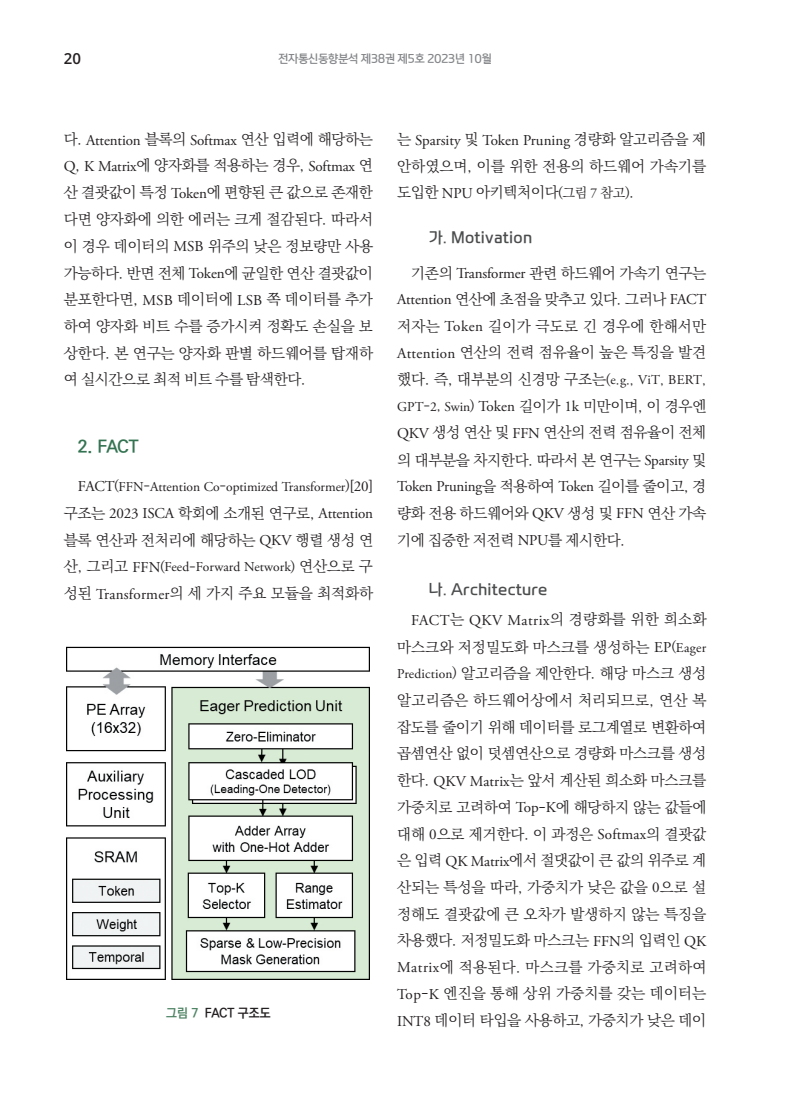
<style>
.page{position:relative;width:800px;height:1106px;background:#fff}
.page>*{position:absolute;margin:0;border:0;box-sizing:border-box;transform-origin:0 0}
._1{font:17.25px "Ko Pub World Dotum PB";color:#347352}
._2단본문{font:15px/26.7px "Ko Pub World Batang PL";letter-spacing:-.02em;color:#231f20;text-align:justify}
.t1{font:600 15px "Open Sans";color:#231f20}
.가{font:14.7px "paybooc OTF Bold";letter-spacing:.02em;color:#4b4c4d}
._2단본문-2{font:13.5px "Adobe Garamond Pro";letter-spacing:-.005em;color:#231f20}
.캡션{font:12.75px "Ko Pub World Dotum PB";color:#231f20}
.t2{font:10.95px "paybooc OTF Bold";color:#848689}
.s1{font-family:"Adobe Garamond Pro"}
.s2{font-size:15px}
.s3{font-family:"Ko Pub World Batang PL"}
.s4{font-family:"Ko Pub World Batang PL";font-size:15px}
.s5{color:#4f8465}
.s6{font-size:13.5px}
.s7{font-family:"Adobe Garamond Pro";font-size:13.5px}
</style>
<div class="page">
<img style="left:66px;top:646px;width:303px;height:333px">
<p class="t1" style="left:64px;top:48px;width:19px">20</p>
<p class="t2" style="left:278px;top:52px;width:215px">전자통신동향분석 제38권 제5호 2023년 10월</p>
<p class="_2단본문" style="left:64px;top:127px;width:311px">다. <span class="s1">Attention</span> 블록의 <span class="s1">Softmax</span> 연산 입력에 해당하는 <span class="s1">Q</span>, <span class="s1">K Matrix</span>에 양자화를 적용하는 경우, <span class="s1">Softmax</span> 연 산 결괏값이 특정 <span class="s1">Token</span>에 편향된 큰 값으로 존재한 다면 양자화에 의한 에러는 크게 절감된다. 따라서 이 경우 데이터의 <span class="s1">MSB</span> 위주의 낮은 정보량만 사용 가능하다. 반면 전체 <span class="s1">Token</span>에 균일한 연산 결괏값이 분포한다면, <span class="s1">MSB</span> 데이터에 <span class="s1">LSB</span> 쪽 데이터를 추가 하여 양자화 비트 수를 증가시켜 정확도 손실을 보 상한다. 본 연구는 양자화 판별 하드웨어를 탑재하 여 실시간으로 최적 비트 수를 탐색한다.</p>
<p class="_1" style="left:78px;top:434px;width:62px">2. FACT</p>
<p class="_2단본문-2" style="left:78px;top:478px;width:296px"><span class="s2">FACT</span><span class="s3">(</span>FFN<span class="s3">-</span>Attention Co<span class="s3">-</span>optimized Transformer<span class="s3">)</span><span class="s4">[</span><span class="s2">20</span><span class="s4">]</span></p>
<p class="_2단본문" style="left:64px;top:501px;width:310px;line-height:26.2px">구조는 <span class="s1">2023 ISCA</span> 학회에 소개된 연구로, <span class="s1">Attention </span>블록 연산과 전처리에 해당하는 <span class="s1">QKV</span> 행렬 생성 연</p>
<p class="_2단본문-2" style="left:64px;top:559px;width:310px"><span class="s4">산, 그리고</span> <span class="s2">FFN</span><span class="s3">(</span>Feed<span class="s3">-</span>Forward Network<span class="s3">)</span> <span class="s4">연산으로 구</span></p>
<p class="_2단본문" style="left:64px;top:580px;width:310px">성된 <span class="s1">Transformer</span>의 세 가지 주요 모듈을 최적화하</p>
<p class="캡션" style="left:166px;top:1003px;width:106px"><span class="s5">그림 7</span> FACT 구조도</p>
<p class="_2단본문" style="left:397px;top:127px;width:310px">는 <span class="s1">Sparsity</span> 및 <span class="s1">Token Pruning</span> 경량화 알고리즘을 제 안하였으며, 이를 위한 전용의 하드웨어 가속기를 도입한 <span class="s1">NPU</span> 아키텍처이다<span class="s6">(그림</span> <span class="s7">7</span> <span class="s6">참고)</span>.</p>
<p class="가" style="left:429px;top:229px;width:105px">가. Motivation</p>
<p class="_2단본문" style="left:397px;top:260px;width:311px;text-indent:14px">기존의 <span class="s1">Transformer</span> 관련 하드웨어 가속기 연구는 <span class="s1">Attention</span> 연산에 초점을 맞추고 있다. 그러나 <span class="s1">FACT </span>저자는 <span class="s1">Token</span> 길이가 극도로 긴 경우에 한해서만 <span class="s1">Attention</span> 연산의 전력 점유율이 높은 특징을 발견 했다. 즉, 대부분의 신경망 구조는<span class="s6">(</span><span class="s7">e</span><span class="s6">.</span><span class="s7">g</span><span class="s6">.,</span> <span class="s7">ViT</span><span class="s6">,</span> <span class="s7">BERT</span><span class="s6">, </span><span class="s7">GPT</span><span class="s6">-</span><span class="s7">2</span><span class="s6">,</span> <span class="s7">Swin</span><span class="s6">)</span> <span class="s1">Token</span> 길이가 <span class="s1">1k</span> 미만이며, 이 경우엔 <span class="s1">QKV</span> 생성 연산 및 <span class="s1">FFN</span> 연산의 전력 점유율이 전체 의 대부분을 차지한다. 따라서 본 연구는 <span class="s1">Sparsity</span> 및 <span class="s1">Token Pruning</span>을 적용하여 <span class="s1">Token</span> 길이를 줄이고, 경 량화 전용 하드웨어와 <span class="s1">QKV</span> 생성 및 <span class="s1">FFN</span> 연산 가속 기에 집중한 저전력 <span class="s1">NPU</span>를 제시한다.</p>
<p class="가" style="left:429px;top:580px;width:120px">나. Architecture</p>
<p class="_2단본문" style="left:397px;top:607px;width:311px;text-indent:14px"><span class="s1">FACT</span>는 <span class="s1">QKV Matrix</span>의 경량화를 위한 희소화 마스크와 저정밀도화 마스크를 생성하는 <span class="s1">EP</span><span class="s6">(</span><span class="s7">Eager Prediction</span><span class="s6">)</span> 알고리즘을 제안한다. 해당 마스크 생성 알고리즘은 하드웨어상에서 처리되므로, 연산 복 잡도를 줄이기 위해 데이터를 로그계열로 변환하여 곱셈연산 없이 덧셈연산으로 경량화 마스크를 생성 한다. <span class="s1">QKV Matrix</span>는 앞서 계산된 희소화 마스크를 가중치로 고려하여 <span class="s1">Top</span>-<span class="s1">K</span>에 해당하지 않는 값들에 대해 <span class="s1">0</span>으로 제거한다. 이 과정은 <span class="s1">Softmax</span>의 결괏값 은 입력 <span class="s1">QK Matrix</span>에서 절댓값이 큰 값의 위주로 계 산되는 특성을 따라, 가중치가 낮은 값을 <span class="s1">0</span>으로 설 정해도 결괏값에 큰 오차가 발생하지 않는 특징을 차용했다. 저정밀도화 마스크는 <span class="s1">FFN</span>의 입력인 <span class="s1">QK Matrix</span>에 적용된다. 마스크를 가중치로 고려하여 <span class="s1">Top</span>-<span class="s1">K</span> 엔진을 통해 상위 가중치를 갖는 데이터는 <span class="s1">INT8</span> 데이터 타입을 사용하고, 가중치가 낮은 데이</p>
</div>
